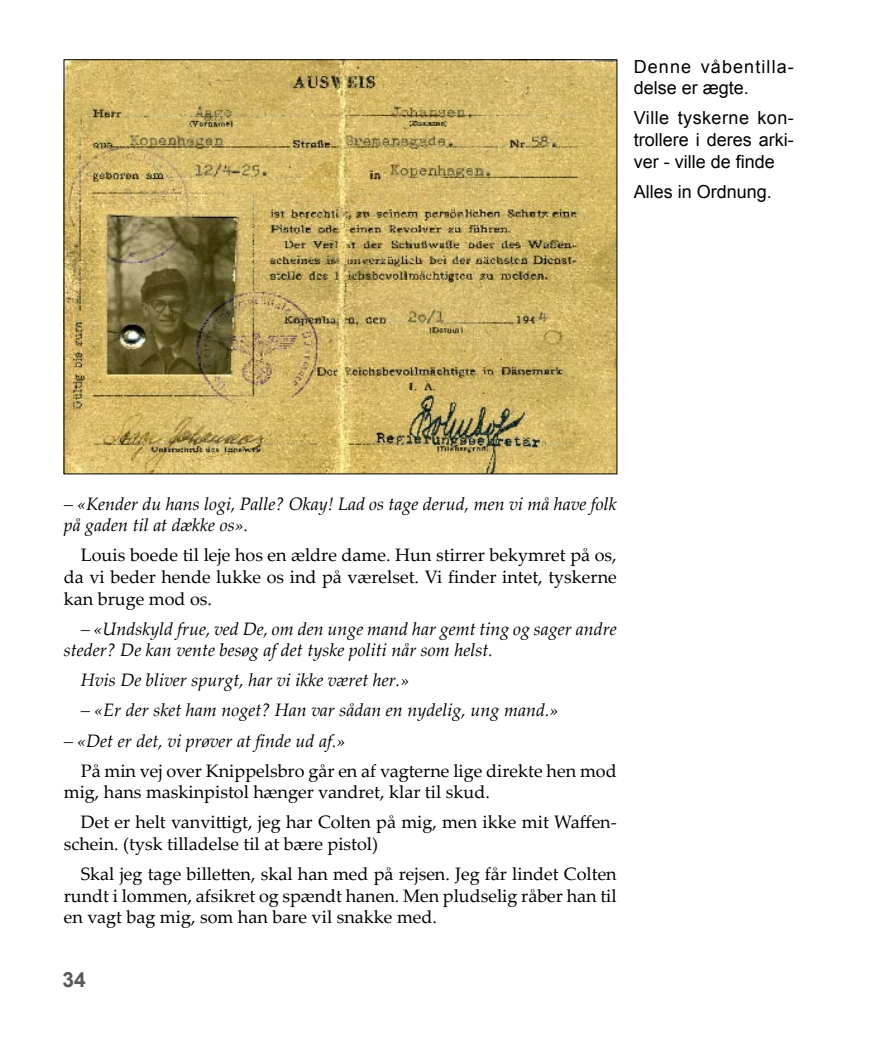
<style>
.page{position:relative;width:889px;height:1063px;background:#fff}
.page>*{position:absolute;margin:0;border:0;box-sizing:border-box;transform-origin:0 0}
.t1{font:700 21px "Arial";color:#58585a}
.t2{font:18px/21.6px "Palatino Linotype";color:#000;text-align:justify}
.t3{font:italic 18px/21.6px "Palatino Linotype";color:#000}
.t4{font:18px/21.6px "Arial";color:#000;text-align:justify}
.t5{font:18px/21.6px "Arial";letter-spacing:.06em;color:#000}
</style>
<div class="page">
<img style="left:66px;top:62px;width:549px;height:410px">
<p class="t5" style="left:633px;top:56px;width:162px">Denne våbentilla&shy;delse er ægte.</p>
<p class="t4" style="left:633px;top:107px;width:162px">Ville tyskerne kon&shy;trollere i deres arki&shy;ver - ville de finde</p>
<p class="t4" style="left:633px;top:181px;width:140px">Alles in Ordnung.</p>
<p class="t3" style="left:64px;top:492px;width:554px">– «Kender du hans logi, Palle? Okay! Lad os tage derud, men vi må have folk på gaden til at dække os».</p>
<p class="t2" style="left:64px;top:544px;width:554px;text-indent:17px">Louis boede til leje hos en ældre dame. Hun stirrer bekymret på os, da vi beder hende lukke os ind på værelset. Vi finder intet, tyskerne kan bruge mod os.</p>
<p class="t3" style="left:64px;top:617px;width:554px;text-indent:17px">– «Undskyld frue, ved De, om den unge mand har gemt ting og sager andre steder? De kan vente besøg af det tyske politi når som helst.</p>
<p class="t3" style="left:81px;top:669px;width:330px">Hvis De bliver spurgt, har vi ikke været her.»</p>
<p class="t3" style="left:81px;top:699px;width:479px">– «Er der sket ham noget? Han var sådan en nydelig, ung mand.»</p>
<p class="t3" style="left:64px;top:729px;width:283px">– «Det er det, vi prøver at finde ud af.»</p>
<p class="t2" style="left:64px;top:759px;width:554px;text-indent:17px">På min vej over Knippelsbro går en af vagterne lige direkte hen mod mig, hans maskinpistol hænger vandret, klar til skud.</p>
<p class="t2" style="left:64px;top:811px;width:554px;text-indent:17px">Det er helt vanvittigt, jeg har Colten på mig, men ikke mit Waffen&shy;schein. (tysk tilladelse til at bære pistol)</p>
<p class="t2" style="left:64px;top:862px;width:554px;text-indent:17px">Skal jeg tage billetten, skal han med på rejsen. Jeg får lindet Colten rundt i lommen, afsikret og spændt hanen. Men pludselig råber han til en vagt bag mig, som han bare vil snakke med.</p>
<p class="t1" style="left:63px;top:965px;width:25px">34</p>
</div>
